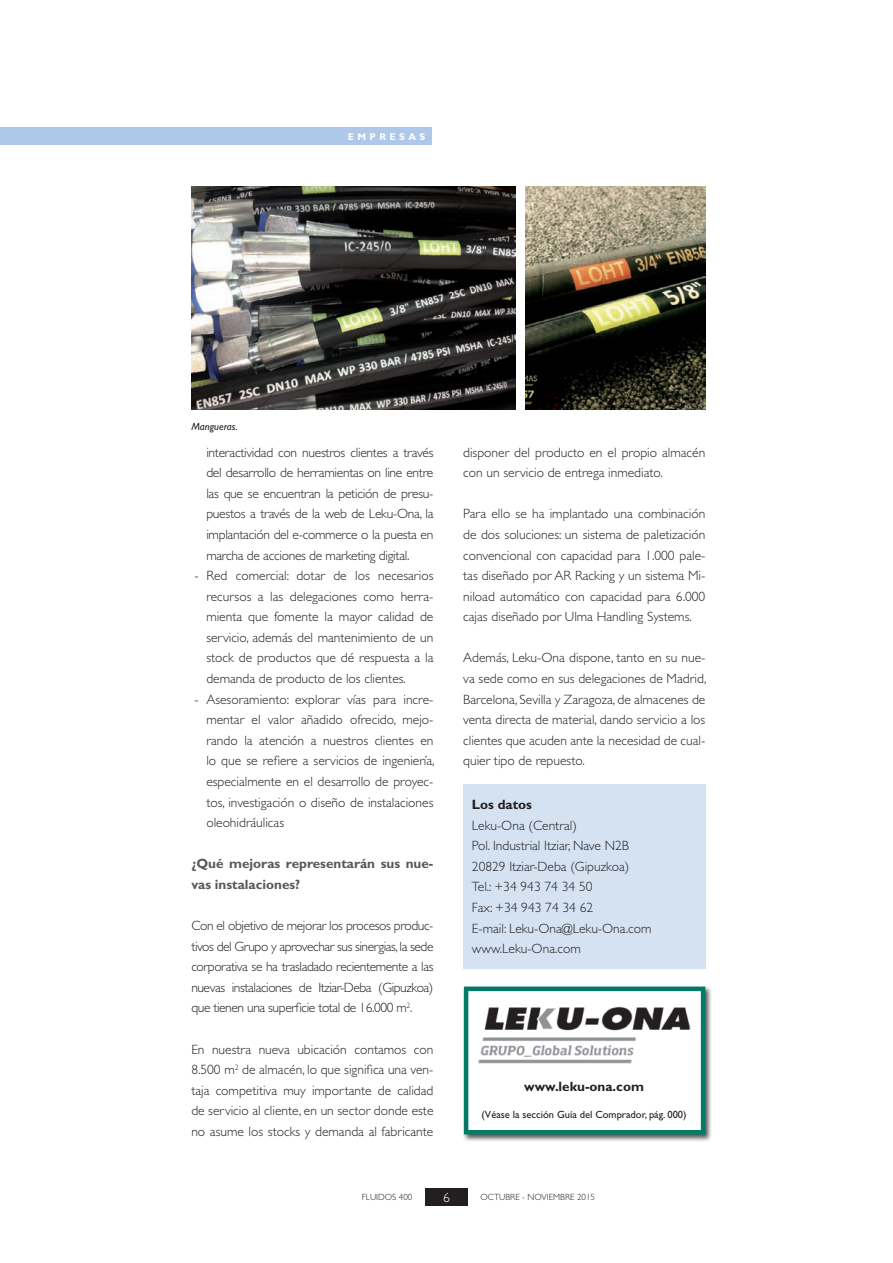
<style>
.page{position:relative;width:893px;height:1263px;background:#fff}
.page>*{position:absolute;margin:0;border:0;box-sizing:border-box;transform-origin:0 0}
.Text_base{font:300 13.5px/20.5px "Gill Sans";color:#231f20;text-align:justify}
.Text_base-2{font:700 13.5px/20.5px "Gill Sans";color:#57585a}
.www{font:700 13.5px "Gill Sans";color:#231f20}
.Text_base-3{font:700 13.5px "Gill Sans";color:#231f20}
.t1{font:300 13.5px "Gill Sans";color:#fff}
.www-2{font:10.5px "Gill Sans";color:#231f20}
.Peu_de_foto{font:italic 10.5px "Gill Sans";color:#231f20}
.t2{font:700 9.75px "Gill Sans";letter-spacing:.35em;color:#fff}
.t3{font:300 9px "Gill Sans";color:#231f20}
</style>
<div class="page">
<div style="left:425px;top:1188px;width:43px;height:17px;background:#231f20"></div>
<div style="left:0;top:128px;width:432px;height:17px;background:#adc8e8"></div>
<img style="left:191px;top:186px;width:325px;height:224px">
<img style="left:526px;top:187px;width:179px;height:223px">
<div style="left:463px;top:783px;width:242px;height:185px;background:#d4e2f2"></div>
<div style="left:462px;top:985px;width:251px;height:157px;background:#231f20;opacity:.75"></div>
<div style="left:464px;top:986px;width:241px;height:148px;background:#fff;border:4px solid #007c66"></div>
<img style="left:478px;top:1006px;width:212px;height:58px">
<p class="t2" style="left:348px;top:131px;width:79px">EMPRESAS</p>
<p class="Peu_de_foto" style="left:191px;top:421px;width:48px">Mangueras.</p>
<p class="Text_base" style="left:206px;top:442px;width:229px">interactividad con nuestros clientes a través del desarrollo de herramientas on line entre las que se encuentran la petición de presu&shy;puestos a través de la web de Leku-Ona, la implantación del e-commerce o la puesta en marcha de acciones de marketing digital.</p>
<p class="Text_base" style="left:206px;top:565px;width:229px;text-indent:-12px">- Red comercial: dotar de los necesarios recursos a las delegaciones como herra&shy;mienta que fomente la mayor calidad de servicio, además del mantenimiento de un stock de productos que dé respuesta a la demanda de producto de los clientes.</p>
<p class="Text_base" style="left:206px;top:689px;width:230px;text-indent:-12px">- Asesoramiento: explorar vías para incre&shy;mentar el valor añadido ofrecido, mejo&shy;rando la atención a nuestros clientes en lo que se refiere a servicios de ingeniería, especialmente en el desarrollo de proyec&shy;tos, investigación o diseño de instalaciones oleohidráulicas</p>
<p class="Text_base-2" style="left:191px;top:853px;width:244px">¿Qué mejoras representarán sus nue&shy;vas instalaciones?</p>
<p class="Text_base" style="left:191px;top:915px;width:244px">Con el objetivo de mejorar los procesos produc&shy;tivos del Grupo y aprovechar sus sinergias, la sede corporativa se ha trasladado recientemente a las nuevas instalaciones de Itziar-Deba (Gipuzkoa) que tienen una superficie total de 16.000 m<sup>2</sup>.</p>
<p class="Text_base" style="left:191px;top:1039px;width:244px">En nuestra nueva ubicación contamos con 8.500 m<sup>2</sup> de almacén, lo que significa una ven&shy;taja competitiva muy importante de calidad de servicio al cliente, en un sector donde este no asume los stocks y demanda al fabricante</p>
<p class="Text_base" style="left:463px;top:442px;width:244px">disponer del producto en el propio almacén con un servicio de entrega inmediato.</p>
<p class="Text_base" style="left:463px;top:504px;width:244px">Para ello se ha implantado una combinación de dos soluciones: un sistema de paletización convencional con capacidad para 1.000 pale&shy;tas diseñado por AR Racking y un sistema Mi&shy;niload automático con capacidad para 6.000 cajas diseñado por Ulma Handling Systems.</p>
<p class="Text_base" style="left:463px;top:648px;width:245px">Además, Leku-Ona dispone, tanto en su nue&shy;va sede como en sus delegaciones de Madrid, Barcelona, Sevilla y Zaragoza, de almacenes de venta directa de material, dando servicio a los clientes que acuden ante la necesidad de cual&shy;quier tipo de repuesto.</p>
<p class="Text_base-3" style="left:472px;top:796px;width:62px">Los datos</p>
<p class="Text_base" style="left:472px;top:815px;width:107px">Leku-Ona (Central)</p>
<p class="Text_base" style="left:472px;top:835px;width:159px">Pol. Industrial Itziar, Nave N2B</p>
<p class="Text_base" style="left:472px;top:856px;width:159px">20829 Itziar-Deba (Gipuzkoa)</p>
<p class="Text_base" style="left:472px;top:877px;width:122px">Tel.: +34 943 74 34 50</p>
<p class="Text_base" style="left:472px;top:897px;width:123px">Fax: +34 943 74 34 62</p>
<p class="Text_base" style="left:472px;top:918px;width:181px">E-mail: Leku-Ona@Leku-Ona.com</p>
<p class="Text_base" style="left:472px;top:938px;width:110px">www.Leku-Ona.com</p>
<p class="www" style="left:524px;top:1078px;width:121px">www.leku-ona.com</p>
<p class="www-2" style="left:482px;top:1108px;width:206px">(Véase la sección Guía del Comprador, pág. 000)</p>
<p class="t3" style="left:362px;top:1192px;width:52px">FLUIDOS 400</p>
<p class="t1" style="left:443px;top:1190px;width:8px">6</p>
<p class="t3" style="left:480px;top:1192px;width:116px">OCTUBRE - NOVIEMBRE 2015</p>
</div>
